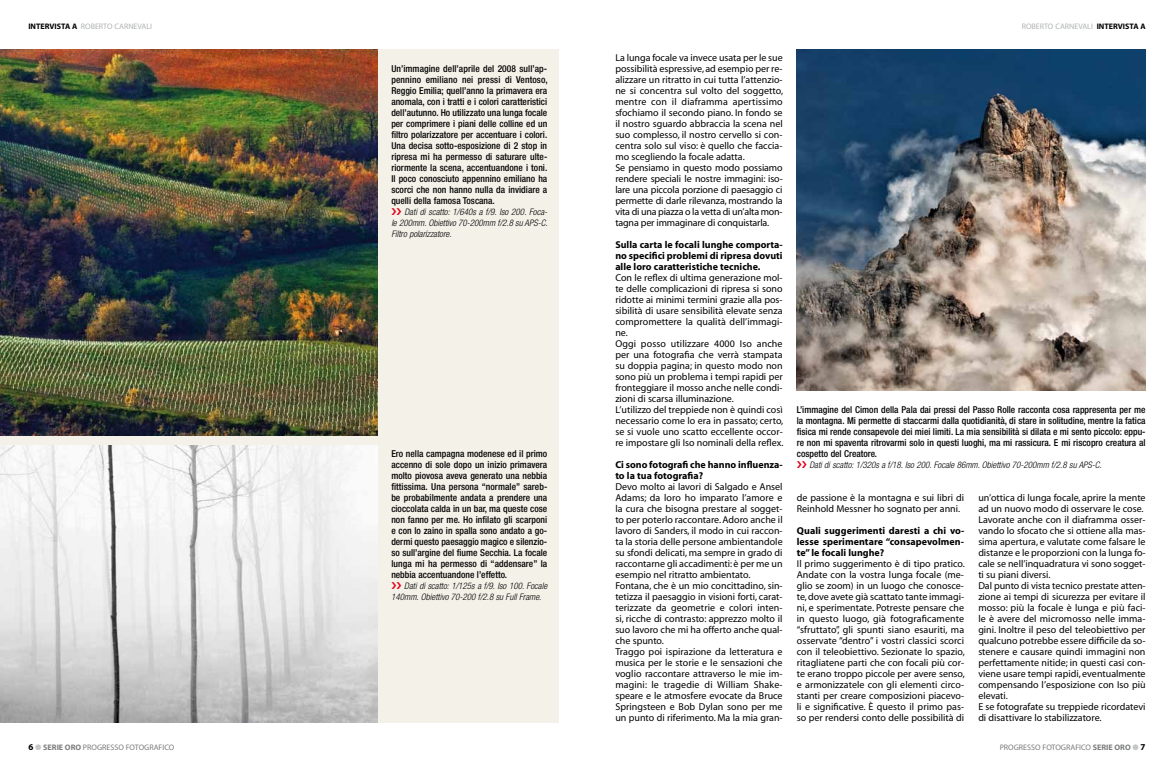
<style>
.page{position:relative;width:1174px;height:774px;background:#fff}
.page>*{position:absolute;margin:0;border:0;box-sizing:border-box;transform-origin:0 0}
.t1{font:10px/11px "Myriad";color:#000}
.t2{font:700 10px/11px "Myriad";color:#000;text-align:justify}
.t3{font:500 condensed 9.5px/11px "Helvetica Neue";color:#000;text-align:justify}
.t4{font:italic 300 condensed 9px/11px "Helvetica Neue";color:#000;text-align:justify}
.t5{font:8px "Myriad";color:#7b7c7e}
.t6{font:8px "Myriad";color:#b1b3b4}
.s1{font-weight:700;color:#000}
.s2{font-weight:700;font-size:9px;color:#000}
.s3{color:#c6c7c8}
.s4{font-weight:700}
</style>
<div class="page">
<div style="left:0;top:50px;width:558px;height:673px;background:#f3f1e8"></div>
<img style="left:0;top:50px;width:377px;height:385px">
<img style="left:0;top:446px;width:377px;height:277px">
<img style="left:797px;top:50px;width:348px;height:341px">
<p class="t6" style="left:28px;top:22px;width:125px"><span class="s1">intervista a</span> Roberto Carnevali</p>
<p class="t6" style="left:1021px;top:22px;width:125px">Roberto Carnevali <span class="s1">intervista a</span></p>
<p class="t3" style="left:391px;top:63px;width:158px">Un’immagine dell’aprile del 2008 sull’ap&shy;pennino emiliano nei pressi di Ventoso, Reggio Emilia; quell’anno la primavera era anomala, con i tratti e i colori caratteristici dell’autunno. Ho utilizzato una lunga focale per comprimere i piani delle colline ed un filtro polarizzatore per accentuare i colori.<br>Una decisa sotto-esposizione di 2 stop in ripresa mi ha permesso di saturare ulte&shy;riormente la scena, accentuandone i toni.<br>Il poco conosciuto appennino emiliano ha scorci che non hanno nulla da invidiare a quelli della famosa Toscana.</p>
<p class="t4" style="left:391px;top:206px;width:158px;text-indent:13px">Dati di scatto: 1/640s a f/9. Iso 200. Foca&shy;le 200mm. Obiettivo 70-200mm f/2.8 su APS-C.<br>Filtro polarizzatore.</p>
<p class="t1" style="left:615px;top:52px;width:169px">La lunga focale va invece usata per le sue possibilità espressive, ad esempio per re&shy;alizzare un ritratto in cui tutta l’attenzio&shy;ne si concentra sul volto del soggetto, mentre con il diaframma apertissimo sfochiamo il secondo piano. In fondo se il nostro sguardo abbraccia la scena nel suo complesso, il nostro cervello si con&shy;centra solo sul viso: è quello che faccia&shy;mo scegliendo la focale adatta.<br>Se pensiamo in questo modo possiamo rendere speciali le nostre immagini: iso&shy;lare una piccola porzione di paesaggio ci permette di darle rilevanza, mostrando la vita di una piazza o la vetta di un’alta mon&shy;tagna per immaginare di conquistarla.</p>
<p class="t2" style="left:615px;top:239px;width:169px">Sulla carta le focali lunghe comporta&shy;no specifici problemi di ripresa dovuti alle loro caratteristiche tecniche.</p>
<p class="t1" style="left:615px;top:272px;width:169px">Con le reflex di ultima generazione mol&shy;te delle complicazioni di ripresa si sono ridotte ai minimi termini grazie alla pos&shy;sibilità di usare sensibilità elevate senza compromettere la qualità dell’immagi&shy;ne.<br>Oggi posso utilizzare 4000 I so anche per una fotografia che verrà stampata su doppia pagina; in questo modo non sono più un problema i tempi rapidi per fronteggiare il mosso anche nelle condi&shy;zioni di scarsa illuminazione.<br>L’utilizzo del treppiede non è quindi così necessario come lo era in passato; certo, se si vuole uno scatto eccellente occor&shy;re impostare gli Iso nominali della reflex.</p>
<p class="t2" style="left:615px;top:459px;width:169px">Ci sono fotografi che hanno influenza&shy;to la tua fotografia?</p>
<p class="t1" style="left:615px;top:481px;width:169px">Devo molto ai lavori di Salgado e Ansel Adams; da loro ho imparato l’amore e la cura che bisogna prestare al sogget&shy;to per poterlo raccontare. Adoro anche il lavoro di Sanders, il modo in cui raccon&shy;ta la storia delle persone ambientandole su sfondi delicati, ma sempre in grado di raccontarne gli accadimenti: è per me un esempio nel ritratto ambientato.<br>Fontana, che è un mio concittadino, sin&shy;tetizza il paesaggio in visioni forti, carat&shy;terizzate da geometrie e colori inten&shy;si, ricche di contrasto: apprezzo molto il suo lavoro che mi ha offerto anche qual&shy;che spunto.<br>Traggo poi ispirazione da letteratura e musica per le storie e le sensazioni che voglio raccontare attraverso le mie im&shy;magini: le tragedie di William Shake&shy;speare e le atmosfere evocate da Bruce Springsteen e Bob Dylan sono per me un punto di riferimento. Ma la mia gran-</p>
<p class="t1" style="left:797px;top:492px;width:169px">de passione è la montagna e sui libri di<br>Reinhold Messner ho sognato per anni.</p>
<p class="t3" style="left:797px;top:404px;width:350px">L’immagine del Cimon della Pala dai pressi del Passo Rolle racconta cosa rappresenta per me la montagna. Mi permette di staccarmi dalla quotidianità, di stare in solitudine, mentre la fatica fisica mi rende consapevole dei miei limiti. La mia sensibilità si dilata e mi sento piccolo: eppu&shy;re non mi spaventa ritrovarmi solo in questi luoghi, ma mi rassicura. E mi riscopro creatura al cospetto del Creatore.</p>
<p class="t4" style="left:809px;top:459px;width:294px">Dati di scatto: 1/320s a f/18. Iso 200. Focale 86mm. Obiettivo 70-200mm f/2.8 su APS-C.</p>
<p class="t3" style="left:391px;top:448px;width:157px">Ero nella campagna modenese ed il primo accenno di sole dopo un inizio primavera molto piovosa aveva generato una nebbia fittissima. Una persona “normale” sareb&shy;be probabilmente andata a prendere una cioccolata calda in un bar, ma queste cose non fanno per me. Ho infilato gli scarponi e con lo zaino in spalla sono andato a go&shy;dermi questo paesaggio magico e silenzio&shy;so sull’argine del fiume Secchia. La focale lunga mi ha permesso di “addensare” la nebbia accentuandone l’effetto.</p>
<p class="t4" style="left:391px;top:580px;width:157px;text-indent:13px">Dati di scatto: 1/125s a f/9. Iso 100. Focale<br>140mm. Obiettivo 70-200 f/2.8 su Full Frame.</p>
<p class="t1" style="left:978px;top:492px;width:169px">un’ottica di lunga focale, aprire la mente ad un nuovo modo di osservare le cose.<br>Lavorate anche con il diaframma osser&shy;vando lo sfocato che si ottiene alla mas&shy;sima apertura, e valutate come falsare le distanze e le proporzioni con la lunga fo&shy;cale se nell’inquadratura vi sono sogget&shy;ti su piani diversi.<br>Dal punto di vista tecnico prestate atten&shy;zione ai tempi di sicurezza per evitare il mosso: più la focale è lunga e più faci&shy;le è avere del micromosso nelle imma&shy;gini. Inoltre il peso del teleobiettivo per qualcuno potrebbe essere difficile da so&shy;stenere e causare quindi immagini non perfettamente nitide; in questi casi con&shy;viene usare tempi rapidi, eventualmente compensando l’esposizione con Iso più elevati.<br>E se fotografate su treppiede ricordatevi di disattivare lo stabilizzatore.</p>
<p class="t2" style="left:797px;top:525px;width:169px">Quali suggerimenti daresti a chi vo&shy;lesse sperimentare “consapevolmen&shy;te” le focali lunghe?</p>
<p class="t1" style="left:797px;top:558px;width:170px;text-align:justify">I l primo suggerimento è di tipo pratico.<br>Andate con la vostra lunga focale (me&shy;glio se zoom) in un luogo che conosce&shy;te, dove avete già scattato tante immagi&shy;ni, e sperimentate. Potreste pensare che in questo luogo, già fotograficamente “sfruttato”, gli spunti siano esauriti, ma osservate “dentro” i vostri classici scorci con il teleobiettivo. Sezionate lo spazio, ritagliatene parti che con focali più cor&shy;te erano troppo piccole per avere senso, e armonizzatele con gli elementi circo&shy;stanti per creare composizioni piacevo&shy;li e significative. È questo il primo pas&shy;so per rendersi conto delle possibilità di</p>
<p class="t5" style="left:28px;top:743px;width:147px"><span class="s2">6</span> <span class="s3">●</span> <span class="s4">SERIE ORO</span> progresso fotografico</p>
<p class="t5" style="left:999px;top:743px;width:147px">progresso fotografico <span class="s4">SERIE ORO</span> <span class="s3">●</span> <span class="s2">7</span></p>
</div>
